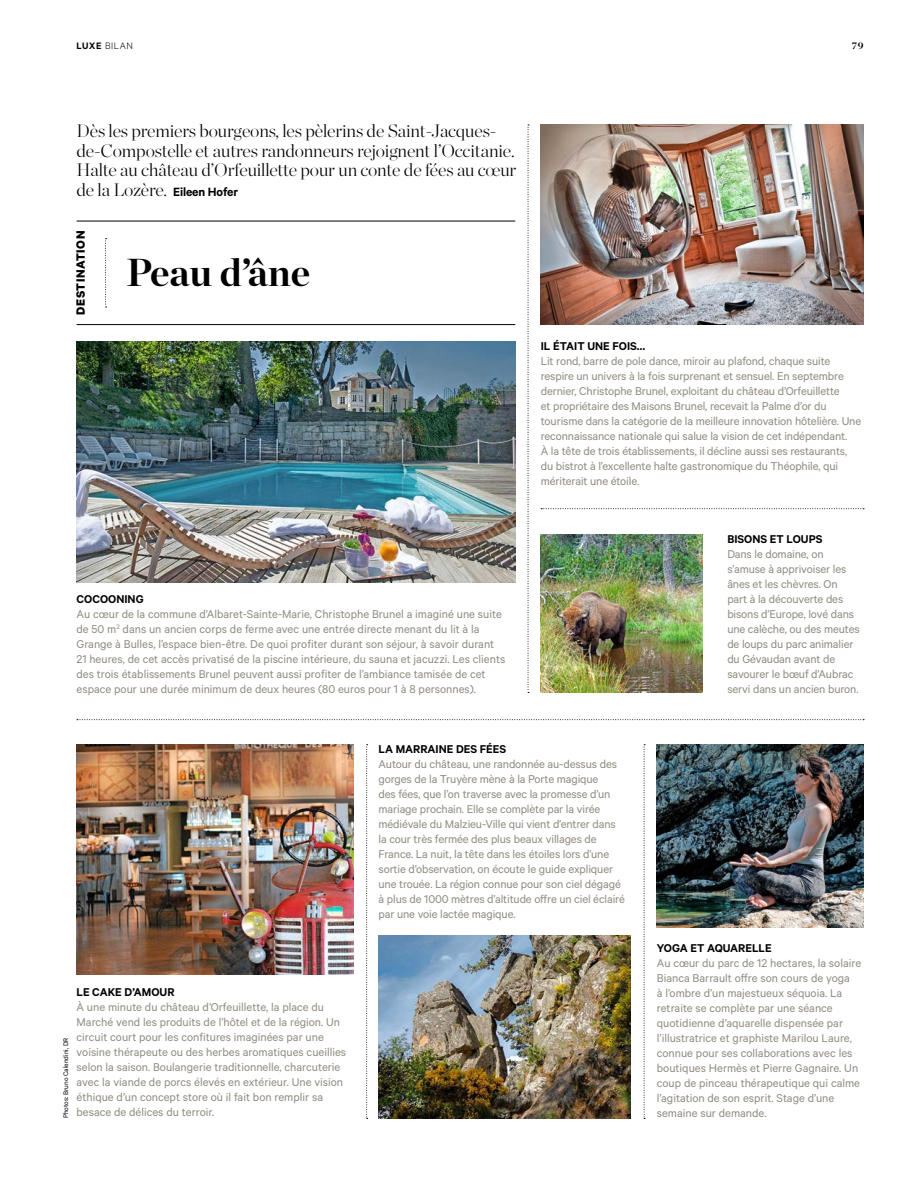
<style>
.page{position:relative;width:906px;height:1191px;background:#fff}
.page>*{position:absolute;margin:0;border:0;box-sizing:border-box;transform-origin:0 0}
.t1{font:700 39px "Chronicle Display";color:#000}
.t2{font:200 18px/19.5px "Chronicle Display";letter-spacing:-.01em;color:#000}
.t3{font:700 13.5px "Calibre";letter-spacing:.04em;color:#000}
.t4{font:12.75px/15px "Calibre";letter-spacing:-.01em;color:#908b81}
.t5{font:600 12.75px "Calibre";color:#000}
.t6{font:300 10.5px "Calibre";letter-spacing:.06em;color:#000}
.t7{font:700 9.75px "Chronicle Display";color:#000}
.t8{font:7.5px "Calibre";color:#000}
.s1{font-weight:600}
.s2{font-family:"Calibre";font-weight:600;font-size:13.5px}
</style>
<div class="page">
<svg style="left:527px;top:125px;width:2px;height:568px"></svg>
<img style="left:77px;top:342px;width:438px;height:240px">
<img style="left:378px;top:935px;width:252px;height:183px">
<img style="left:77px;top:744px;width:277px;height:230px">
<img style="left:541px;top:125px;width:322px;height:199px">
<img style="left:541px;top:535px;width:161px;height:158px">
<img style="left:657px;top:744px;width:206px;height:183px">
<svg style="left:643px;top:744px;width:2px;height:375px"></svg>
<svg style="left:366px;top:744px;width:2px;height:375px"></svg>
<hr style="left:77px;top:324px;width:438px;height:1px;background:#000">
<hr style="left:77px;top:221px;width:438px;height:1px;background:#000">
<svg style="left:105px;top:238px;width:2px;height:69px"></svg>
<svg style="left:77px;top:719px;width:787px;height:1px"></svg>
<svg style="left:541px;top:508px;width:323px;height:1px"></svg>
<p class="t6" style="left:77px;top:40px;width:58px"><span class="s1">LUXE</span> BILAN</p>
<p class="t7" style="left:852px;top:38px;width:13px">79</p>
<h2 class="t2" style="left:77px;top:120px;width:441px">Dès les premiers bourgeons, les pèlerins de Saint-Jacques&shy;de-Compostelle et autres randonneurs rejoignent l’Occitanie.<br>Halte au château d’Orfeuillette pour un conte de fées au cœur de la Lozère. <span class="s2">Eileen Hofer</span></h2>
<p class="t3" style="left:72px;top:315px;width:85px;rotate:-90deg">DESTINATION</p>
<h1 class="t1" style="left:126px;top:241px;width:186px">Peau d’âne</h1>
<p class="t5" style="left:77px;top:591px;width:69px">COCOONING</p>
<p class="t4" style="left:77px;top:606px;width:430px">Au cœur de la commune d’Albaret-Sainte-Marie, Christophe Brunel a imaginé une suite de 50 m<sup>2</sup> dans un ancien corps de ferme avec une entrée directe menant du lit à la Grange à Bulles, l’espace bien-être. De quoi profiter durant son séjour, à savoir durant 21 heures, de cet accès privatisé de la piscine intérieure, du sauna et jacuzzi. Les clients des trois établissements Brunel peuvent aussi profiter de l’ambiance tamisée de cet espace pour une durée minimum de deux heures (80 euros pour 1 à 8 personnes).</p>
<p class="t5" style="left:541px;top:338px;width:106px">IL ÉTAIT UNE FOIS…</p>
<p class="t4" style="left:541px;top:353px;width:322px">Lit rond, barre de pole dance, miroir au plafond, chaque suite respire un univers à la fois surprenant et sensuel. En septembre dernier, Christophe Brunel, exploitant du château d’Orfeuillette<br>et propriétaire des Maisons Brunel, recevait la Palme d’or du tourisme dans la catégorie de la meilleure innovation hôtelière. Une reconnaissance nationale qui salue la vision de cet indépendant.<br>À la tête de trois établissements, il décline aussi ses restaurants, du bistrot à l’excellente halte gastronomique du Théophile, qui mériterait une étoile.</p>
<p class="t5" style="left:727px;top:531px;width:97px">BISONS ET LOUPS</p>
<p class="t4" style="left:727px;top:546px;width:134px">Dans le domaine, on s’amuse à apprivoiser les ânes et les chèvres. On part à la découverte des bisons d’Europe, lové dans une calèche, ou des meutes de loups du parc animalier du Gévaudan avant de savourer le bœuf d’Aubrac servi dans un ancien buron.</p>
<p class="t5" style="left:77px;top:984px;width:99px">LE CAKE D’AMOUR</p>
<p class="t4" style="left:77px;top:999px;width:271px">À une minute du château d’Orfeuillette, la place du Marché vend les produits de l’hôtel et de la région. Un circuit court pour les confitures imaginées par une voisine thérapeute ou des herbes aromatiques cueillies selon la saison. Boulangerie traditionnelle, charcuterie avec la viande de porcs élevés en extérieur. Une vision éthique d’un concept store où il fait bon remplir sa besace de délices du terroir.</p>
<p class="t8" style="left:62px;top:1118px;width:82px;rotate:-90deg">Photos: Bruno Calendini, DR</p>
<p class="t5" style="left:378px;top:741px;width:129px">LA MARRAINE DES FÉES</p>
<p class="t4" style="left:378px;top:755px;width:248px">Autour du château, une randonnée au-dessus des gorges de la Truyère mène à la Porte magique<br>des fées, que l’on traverse avec la promesse d’un mariage prochain. Elle se complète par la virée médiévale du Malzieu-Ville qui vient d’entrer dans la cour très fermée des plus beaux villages de France. La nuit, la tête dans les étoiles lors d’une sortie d’observation, on écoute le guide expliquer une trouée. La région connue pour son ciel dégagé à plus de 1000 mètres d’altitude offre un ciel éclairé par une voie lactée magique.</p>
<p class="t5" style="left:657px;top:940px;width:116px">YOGA ET AQUARELLE</p>
<p class="t4" style="left:657px;top:955px;width:206px">Au cœur du parc de 12 hectares, la solaire Bianca Barrault offre son cours de yoga<br>à l’ombre d’un majestueux séquoia. La retraite se complète par une séance quotidienne d’aquarelle dispensée par l’illustratrice et graphiste Marilou Laure, connue pour ses collaborations avec les boutiques Hermès et Pierre Gagnaire. Un coup de pinceau thérapeutique qui calme l’agitation de son esprit. Stage d’une semaine sur demande.</p>
</div>
